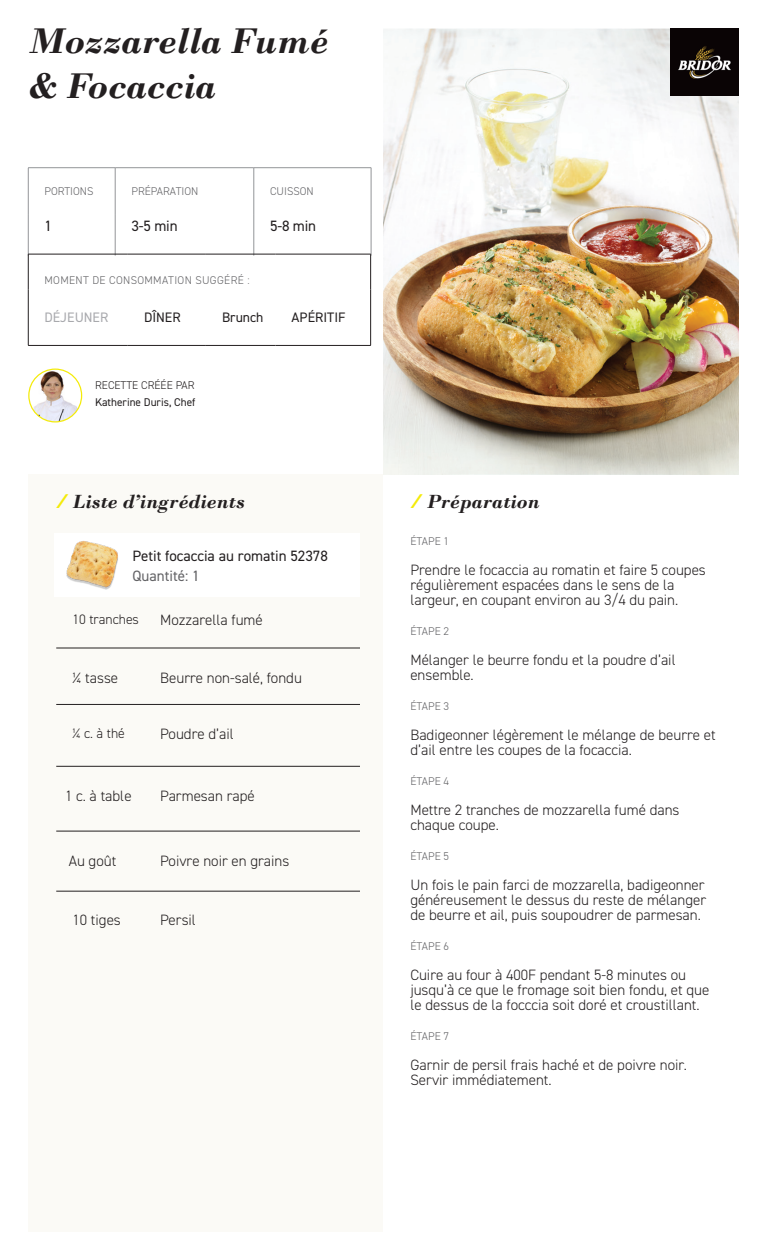
<style>
.page{position:relative;width:765px;height:1260px;background:#fff}
.page>*{position:absolute;margin:0;border:0;box-sizing:border-box;transform-origin:0 0}
.t1{font:italic 700 37.5px/45px "Bodoni";color:#231f20}
.t2{font:italic 700 20px "Bodoni";color:#231f20}
.t3{font:300 15px/15px "DIN2014";color:#231f20}
.t4{font:15px "DIN2014";color:#231f20}
.t5{font:15px "DIN2014";color:#636366}
.t6{font:13.75px "DIN2014";color:#231f20}
.t7{font:300 13.75px "DIN2014";color:#231f20}
.t8{font:13.75px "DIN2014";color:#a8a9ad}
.t9{font:300 11.25px "DIN2014";color:#636366}
.t10{font:300 11.25px "DIN2014";letter-spacing:.03em;color:#636366}
.t11{font:11.25px "DIN2014";color:#231f20}
.t12{font:300 11.25px "DIN2014";color:#231f20}
.s1{font-family:"DIN2014";font-style:normal;color:#f4eb0a}
</style>
<div class="page">
<hr style="left:28px;top:167px;width:87px;height:1px;background:#939598">
<hr style="left:28px;top:168px;width:1px;height:46px;background:#939598">
<hr style="left:115px;top:167px;width:139px;height:1px;background:#939598">
<hr style="left:115px;top:168px;width:1px;height:46px;background:#939598">
<hr style="left:254px;top:167px;width:117px;height:1px;background:#939598">
<hr style="left:254px;top:168px;width:1px;height:46px;background:#939598">
<hr style="left:371px;top:168px;width:1px;height:46px;background:#939598">
<hr style="left:28px;top:214px;width:1px;height:42px;background:#939598">
<hr style="left:115px;top:214px;width:1px;height:42px;background:#939598">
<hr style="left:254px;top:214px;width:1px;height:42px;background:#939598">
<hr style="left:371px;top:214px;width:1px;height:42px;background:#939598">
<hr style="left:28px;top:254px;width:100px;height:1px;background:#231f20">
<hr style="left:28px;top:254px;width:1px;height:35px;background:#231f20">
<hr style="left:128px;top:254px;width:78px;height:1px;background:#231f20">
<hr style="left:206px;top:254px;width:69px;height:1px;background:#231f20">
<hr style="left:275px;top:254px;width:96px;height:1px;background:#231f20">
<hr style="left:370px;top:254px;width:1px;height:35px;background:#231f20">
<hr style="left:28px;top:289px;width:1px;height:56px;background:#231f20">
<hr style="left:370px;top:289px;width:1px;height:56px;background:#231f20">
<hr style="left:28px;top:345px;width:100px;height:1px;background:#231f20">
<hr style="left:128px;top:345px;width:78px;height:1px;background:#231f20">
<hr style="left:206px;top:345px;width:69px;height:1px;background:#231f20">
<hr style="left:275px;top:345px;width:96px;height:1px;background:#231f20">
<img style="left:384px;top:28px;width:354px;height:447px">
<img style="left:29px;top:369px;width:53px;height:53px;border-radius:26px">
<div style="left:28px;top:369px;width:54px;height:54px;border:1px solid #f4eb0a;border-radius:50%"></div>
<div style="left:28px;top:475px;width:354px;height:757px;background:#fbfaf6"></div>
<hr style="left:56px;top:648px;width:88px;height:1px;background:#231f20">
<hr style="left:144px;top:648px;width:216px;height:1px;background:#231f20">
<hr style="left:56px;top:704px;width:88px;height:1px;background:#231f20">
<hr style="left:144px;top:704px;width:216px;height:1px;background:#231f20">
<hr style="left:56px;top:766px;width:88px;height:1px;background:#231f20">
<hr style="left:144px;top:766px;width:216px;height:1px;background:#231f20">
<hr style="left:56px;top:831px;width:88px;height:1px;background:#231f20">
<hr style="left:144px;top:831px;width:216px;height:1px;background:#231f20">
<hr style="left:56px;top:891px;width:88px;height:1px;background:#231f20">
<hr style="left:144px;top:891px;width:216px;height:1px;background:#231f20">
<div style="left:54px;top:533px;width:306px;height:64px;background:#fff"></div>
<img style="left:66px;top:541px;width:52px;height:49px">
<img style="left:671px;top:28px;width:67px;height:68px">
<p class="t1" style="left:29px;top:19px;width:302px">Mozzarella Fumé &amp; Focaccia</p>
<p class="t9" style="left:45px;top:184px;width:51px">PORTIONS</p>
<p class="t9" style="left:131px;top:184px;width:68px">PRÉPARATION</p>
<p class="t9" style="left:270px;top:184px;width:45px">CUISSON</p>
<p class="t4" style="left:45px;top:216px;width:9px">1</p>
<p class="t4" style="left:131px;top:216px;width:48px">3-5 min</p>
<p class="t4" style="left:270px;top:216px;width:48px">5-8 min</p>
<p class="t10" style="left:45px;top:274px;width:207px">MOMENT DE CONSOMMATION SUGGÉRÉ :</p>
<p class="t8" style="left:45px;top:308px;width:65px">DÉJEUNER</p>
<p class="t6" style="left:144px;top:308px;width:38px">DÎNER</p>
<p class="t6" style="left:222px;top:308px;width:43px">Brunch</p>
<p class="t6" style="left:292px;top:308px;width:55px">APÉRITIF</p>
<p class="t12" style="left:95px;top:378px;width:101px">RECETTE CRÉÉE PAR</p>
<p class="t11" style="left:95px;top:395px;width:102px">Katherine Duris, Chef</p>
<p class="t2" style="left:56px;top:490px;width:190px"><span class="s1">⁄</span> Liste d’ingrédients</p>
<p class="t4" style="left:133px;top:546px;width:197px">Petit focaccia au romatin 52378</p>
<p class="t5" style="left:133px;top:566px;width:69px">Quantité: 1</p>
<p class="t7" style="left:72px;top:611px;width:68px">10 tranches</p>
<p class="t3" style="left:160px;top:612px;width:104px">Mozzarella fumé</p>
<p class="t3" style="left:72px;top:670px;width:47px">¼ tasse</p>
<p class="t3" style="left:160px;top:670px;width:143px">Beurre non-salé, fondu</p>
<p class="t7" style="left:72px;top:725px;width:54px">¼ c. à thé</p>
<p class="t3" style="left:160px;top:727px;width:75px">Poudre d’ail</p>
<p class="t3" style="left:65px;top:788px;width:68px">1 c. à table</p>
<p class="t3" style="left:160px;top:788px;width:96px">Parmesan rapé</p>
<p class="t3" style="left:69px;top:853px;width:49px">Au goût</p>
<p class="t3" style="left:160px;top:853px;width:131px">Poivre noir en grains</p>
<p class="t3" style="left:72px;top:912px;width:50px">10 tiges</p>
<p class="t3" style="left:160px;top:912px;width:37px">Persil</p>
<p class="t2" style="left:410px;top:490px;width:131px"><span class="s1">⁄</span> Préparation</p>
<p class="t9" style="left:410px;top:534px;width:40px">ÉTAPE 1</p>
<p class="t3" style="left:410px;top:563px;width:297px">Prendre le focaccia au romatin et faire 5 coupes régulièrement espacées dans le sens de la largeur, en coupant environ au 3/4 du pain.</p>
<p class="t9" style="left:410px;top:624px;width:40px">ÉTAPE 2</p>
<p class="t3" style="left:410px;top:653px;width:267px">Mélanger le beurre fondu et la poudre d’ail ensemble.</p>
<p class="t9" style="left:410px;top:699px;width:40px">ÉTAPE 3</p>
<p class="t3" style="left:410px;top:728px;width:307px">Badigeonner légèrement le mélange de beurre et d’ail entre les coupes de la focaccia.</p>
<p class="t9" style="left:410px;top:774px;width:40px">ÉTAPE 4</p>
<p class="t3" style="left:410px;top:803px;width:271px">Mettre 2 tranches de mozzarella fumé dans chaque coupe.</p>
<p class="t9" style="left:410px;top:849px;width:40px">ÉTAPE 5</p>
<p class="t3" style="left:410px;top:878px;width:297px;text-align:justify">Un fois le pain farci de mozzarella, badigeonner généreusement le dessus du reste de mélanger de beurre et ail, puis soupoudrer de parmesan.</p>
<p class="t9" style="left:410px;top:939px;width:40px">ÉTAPE 6</p>
<p class="t3" style="left:410px;top:968px;width:301px">Cuire au four à 400F pendant 5-8 minutes ou jusqu’à ce que le fromage soit bien fondu, et que le dessus de la focccia soit doré et croustillant.</p>
<p class="t9" style="left:410px;top:1029px;width:40px">ÉTAPE 7</p>
<p class="t3" style="left:410px;top:1058px;width:278px">Garnir de persil frais haché et de poivre noir.<br>Servir immédiatement.</p>
</div>
